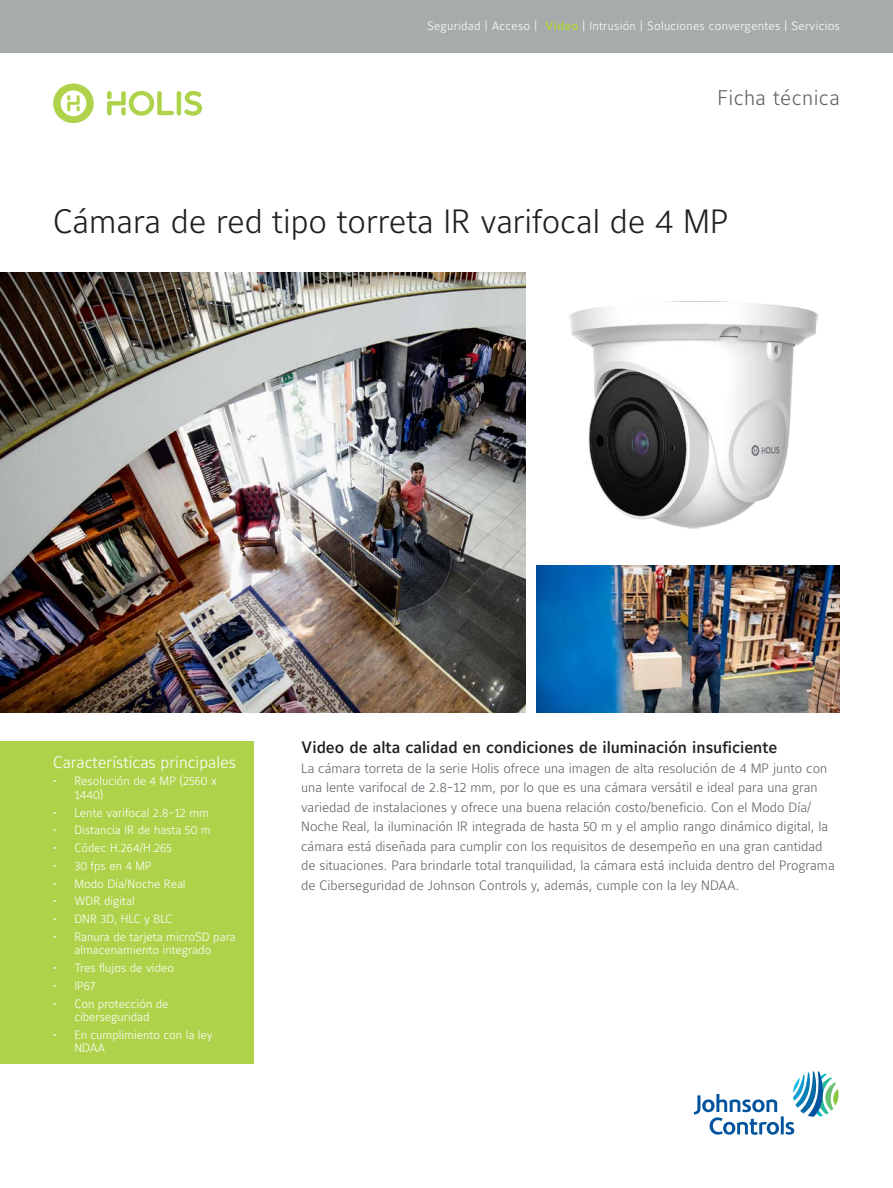
<style>
.page{position:relative;width:893px;height:1188px;background:#fff}
.page>*{position:absolute;margin:0;border:0;box-sizing:border-box;transform-origin:0 0}
.t1{font:300 33.3px "Maurea Jci Lf ML";color:#231f20}
.t2{font:300 21px "Maurea Jci Lf ML";letter-spacing:.02em;color:#5f6369}
.t3{font:500 16.5px "Maurea Jci Lf ML";color:#231f20}
.t4{font:300 16.5px "Maurea Jci Lf ML";color:#fff}
.t5{font:300 13.5px/19.5px "Maurea Jci Lf ML";color:#5f6369}
.t6{font:300 12px/13.5px "Maurea Jci Lf ML";color:#fff}
.t7{font:300 12px "Maurea Jci Lf ML";letter-spacing:.02em;color:#fff}
.s1{font-weight:700;color:#aed24a}
</style>
<div class="page">
<svg style="left:694px;top:1071px;width:144px;height:64px"></svg>
<div style="left:0;top:0;width:893px;height:53px;background:#a8abac"></div>
<svg style="left:53px;top:84px;width:41px;height:39px"></svg>
<svg style="left:107px;top:91px;width:67px;height:25px"></svg>
<hr style="left:177px;top:91px;width:4px;height:24px;background:#aed24a;border-radius:2px">
<svg style="left:184px;top:91px;width:18px;height:25px"></svg>
<img style="left:569px;top:301px;width:249px;height:228px">
<img style="left:536px;top:565px;width:304px;height:148px">
<img style="left:0;top:273px;width:526px;height:440px">
<div style="left:0;top:742px;width:254px;height:322px;background:#aed24a"></div>
<p class="t7" style="left:427px;top:19px;width:414px">Seguridad | Acceso | <span class="s1">Video</span> | Intrusión | Soluciones convergentes | Servicios</p>
<h2 class="t2" style="left:717px;top:85px;width:124px">Ficha técnica</h2>
<h1 class="t1" style="left:53px;top:200px;width:677px">Cámara de red tipo torreta IR varifocal de 4 MP</h1>
<p class="t4" style="left:53px;top:752px;width:184px">Características principales</p>
<p class="t6" style="left:74px;top:774px;width:144px;text-indent:-21px">• Resolución de 4 MP (2560 x<br>1440)</p>
<p class="t6" style="left:53px;top:805px;width:157px">• Lente varifocal 2.8-12 mm</p>
<p class="t6" style="left:53px;top:823px;width:159px">• Distancia IR de hasta 50 m</p>
<p class="t6" style="left:53px;top:841px;width:120px">• Códec H.264/H.265</p>
<p class="t6" style="left:53px;top:859px;width:100px">• 30 fps en 4 MP</p>
<p class="t6" style="left:53px;top:876px;width:134px">• Modo Día/Noche Real</p>
<p class="t6" style="left:53px;top:894px;width:83px">• WDR digital</p>
<p class="t6" style="left:53px;top:912px;width:121px">• DNR 3D, HLC y BLC</p>
<p class="t6" style="left:53px;top:930px;width:184px;text-align:center">• Ranura de tarjeta microSD para almacenamiento integrado</p>
<p class="t6" style="left:53px;top:961px;width:122px">• Tres flujos de video</p>
<p class="t6" style="left:53px;top:979px;width:44px">• IP67</p>
<p class="t6" style="left:53px;top:996px;width:117px;text-align:center">• Con protección de ciberseguridad</p>
<p class="t6" style="left:74px;top:1028px;width:140px;text-indent:-21px">• En cumplimiento con la ley<br>NDAA</p>
<p class="t3" style="left:301px;top:738px;width:478px">Video de alta calidad en condiciones de iluminación insuficiente</p>
<p class="t5" style="left:301px;top:758px;width:535px">La cámara torreta de la serie Holis ofrece una imagen de alta resolución de 4 MP junto con una lente varifocal de 2.8-12 mm, por lo que es una cámara versátil e ideal para una gran variedad de instalaciones y ofrece una buena relación costo/beneficio. Con el Modo Día/ Noche Real, la iluminación IR integrada de hasta 50 m y el amplio rango dinámico digital, la cámara está diseñada para cumplir con los requisitos de desempeño en una gran cantidad de situaciones. Para brindarle total tranquilidad, la cámara está incluida dentro del Programa de Ciberseguridad de Johnson Controls y, además, cumple con la ley NDAA.</p>
</div>
